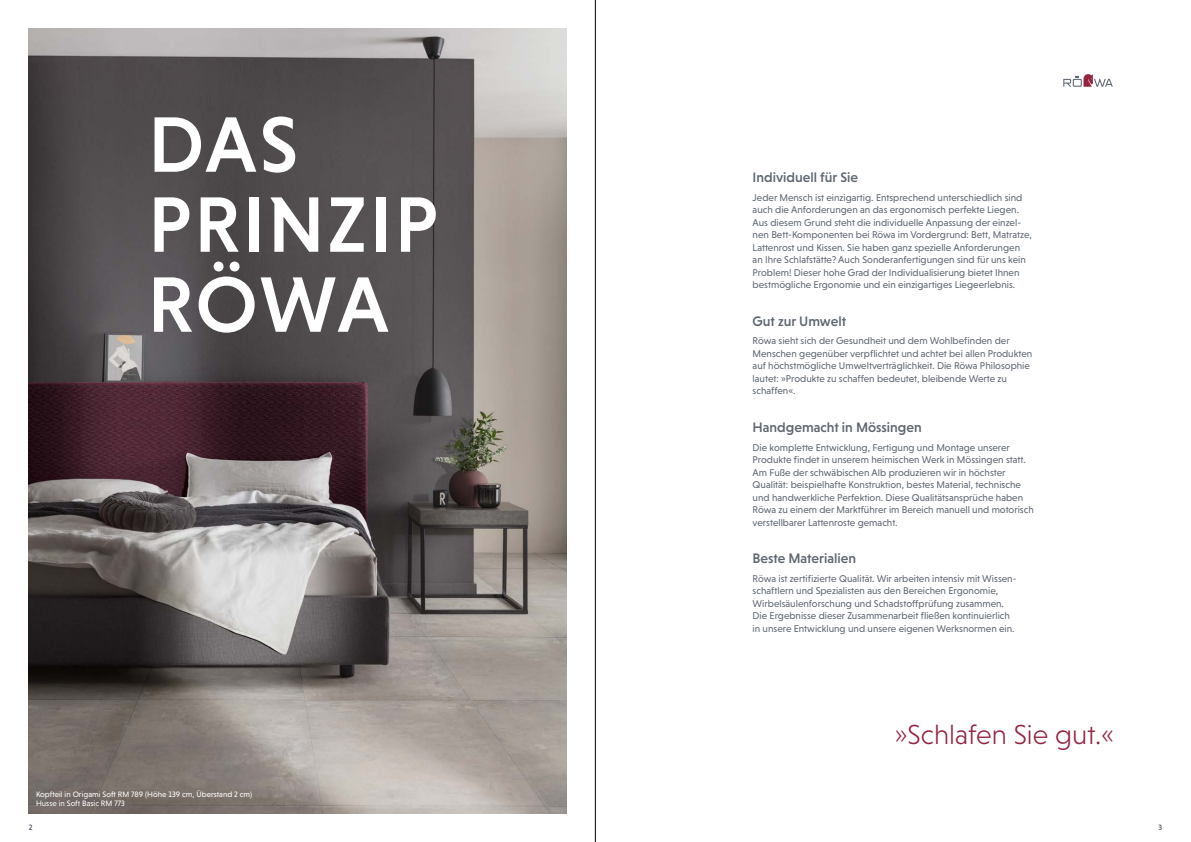
<style>
.page{position:relative;width:1191px;height:842px;background:#fff}
.page>*{position:absolute;margin:0;border:0;box-sizing:border-box;transform-origin:0 0}
.t1{font:500 80px/80px "Niveau Grotesk";letter-spacing:.025em;color:#fff}
.t2{font:300 28px "Niveau Grotesk";color:#942541}
.t3{font:500 14px "Niveau Grotesk";color:#5e6671}
.t4{font:10px/12.5px "Niveau Grotesk";color:#5e6671}
.t5{font:8px/9px "Niveau Grotesk";letter-spacing:.005em;color:#fff}
.t6{font:500 8px "Niveau Grotesk";color:#5e6671}
</style>
<div class="page">
<img style="left:29px;top:29px;width:537px;height:784px">
<hr style="left:595px;top:0;width:1px;height:842px;background:#000">
<svg style="left:1063px;top:74px;width:49px;height:13px"></svg>
<h1 class="t1" style="left:147px;top:104px;width:292px">DAS<br>PRINZIP<br>RÖWA</h1>
<p class="t5" style="left:36px;top:790px;width:218px">Kopfteil in Origami Soft RM 789 (Höhe 139 cm, Überstand 2 cm)<br>Husse in Soft Basic RM 773</p>
<h3 class="t3" style="left:752px;top:169px;width:107px">Individuell für Sie</h3>
<p class="t4" style="left:752px;top:191px;width:281px">Jeder Mensch ist einzigartig. Entsprechend unterschiedlich sind auch die Anforderungen an das ergonomisch perfekte Liegen.<br>Aus diesem Grund steht die individuelle Anpassung der einzel&shy;nen Bett-Komponenten bei Röwa im Vordergrund: Bett, Matratze, Lattenrost und Kissen. Sie haben ganz spezielle Anforderungen an Ihre Schlafstätte? Auch Sonderanfertigungen sind für uns kein Problem! Dieser hohe Grad der Individualisierung bietet Ihnen bestmögliche Ergonomie und ein einzigartiges Liegeerlebnis.</p>
<h3 class="t3" style="left:752px;top:313px;width:95px">Gut zur Umwelt</h3>
<p class="t4" style="left:752px;top:335px;width:281px">Röwa sieht sich der Gesundheit und dem Wohlbefinden der Menschen gegenüber verpflichtet und achtet bei allen Produkten auf höchstmögliche Umweltverträglichkeit. Die Röwa Philosophie lautet: »Produkte zu schaffen bedeutet, bleibende Werte zu schaffen«.</p>
<h3 class="t3" style="left:752px;top:419px;width:171px">Handgemacht in Mössingen</h3>
<p class="t4" style="left:752px;top:441px;width:283px">Die komplette Entwicklung, Fertigung und Montage unserer Produkte findet in unserem heimischen Werk in Mössingen statt.<br>Am Fuße der schwäbischen Alb produzieren wir in höchster Qualität: beispielhafte Konstruktion, bestes Material, technische und handwerkliche Perfektion. Diese Qualitätsansprüche haben Röwa zu einem der Marktführer im Bereich manuell und motorisch verstellbarer Lattenroste gemacht.</p>
<h3 class="t3" style="left:752px;top:550px;width:105px">Beste Materialien</h3>
<p class="t4" style="left:752px;top:572px;width:265px">Röwa ist zertifizierte Qualität. Wir arbeiten intensiv mit Wissen&shy;schaftlern und Spezialisten aus den Bereichen Ergonomie, Wirbelsäulenforschung und Schadstoffprüfung zusammen.<br>Die Ergebnisse dieser Zusammenarbeit fließen kontinuierlich in unsere Entwicklung und unsere eigenen Werksnormen ein.</p>
<h2 class="t2" style="left:894px;top:719px;width:221px">»Schlafen Sie gut.«</h2>
<p class="t6" style="left:29px;top:823px;width:5px">2</p>
<p class="t6" style="left:1158px;top:823px;width:5px">3</p>
</div>
